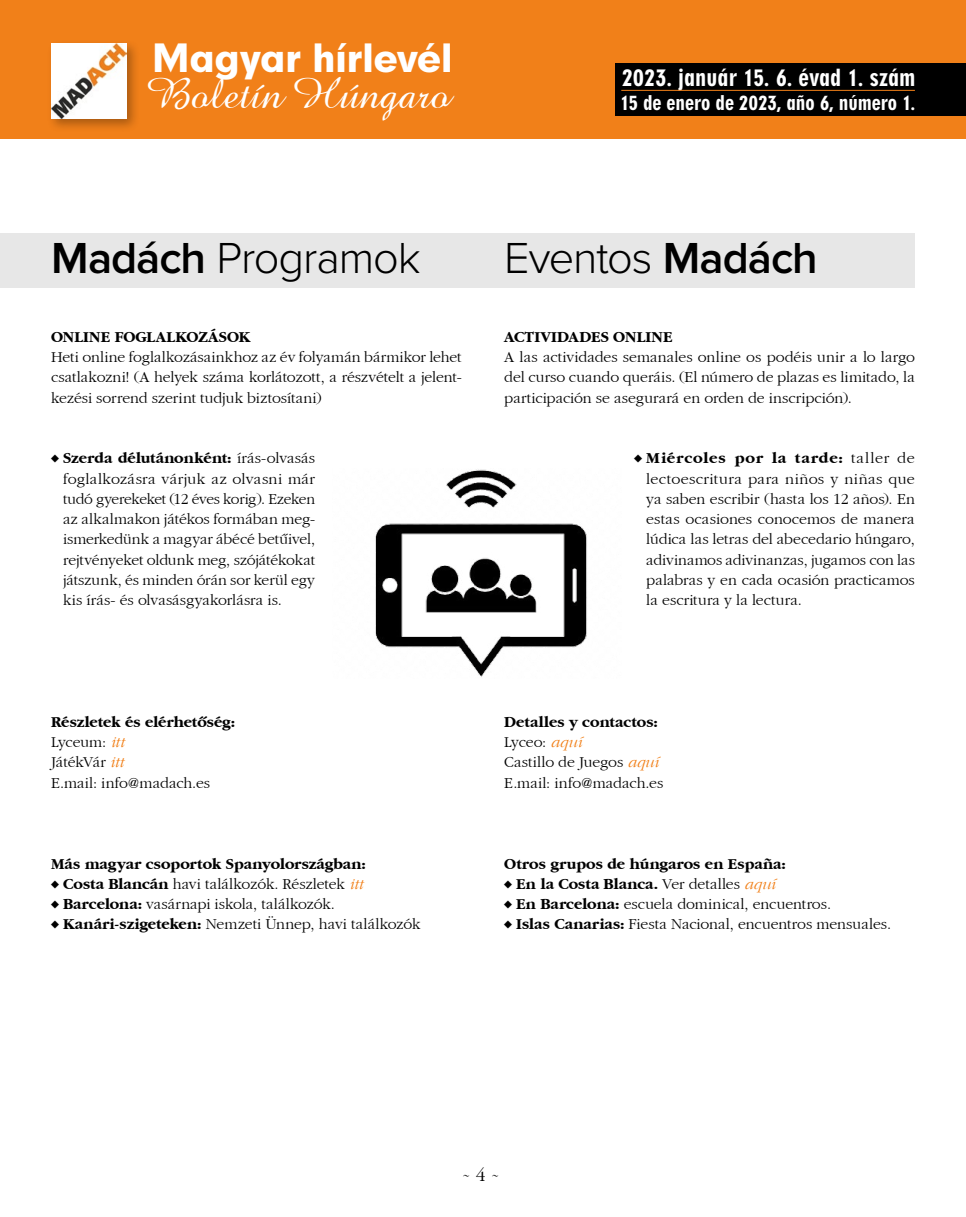
<style>
.page{position:relative;width:966px;height:1217px;background:#fff}
.page>*{position:absolute;margin:0;border:0;box-sizing:border-box;transform-origin:0 0}
.t1{font:300 45px "Proxima Nova";letter-spacing:-.025em;color:#000}
.t2{font:45px "Amazone HU Normal";color:#fff}
.t3{font:900 37.35px "OT Geometric 706";letter-spacing:-.02em;color:#fff}
.t4{font:900 condensed 22.65px "OT Geometric 706";color:#fff}
.t5{font:900 condensed 19.5px "OT Geometric 706";letter-spacing:-.005em;color:#fff}
.t6{font:19.5px "H Garamond";color:#000}
.t7{font:15.75px/20.2px "H Garamond";color:#000;text-align:justify}
.t8{font:700 15.75px "H Garamond";letter-spacing:.02em;color:#000}
.s1{font-weight:600}
.s2{font-family:"Proxima Nova";font-weight:600}
.s3{font-weight:700}
.s4{font-style:italic;color:#f18019}
</style>
<div class="page">
<div style="left:0;top:0;width:965px;height:139px;background:#f18019"></div>
<div style="left:46px;top:39px;width:94px;height:93px;background:#000;opacity:.3"></div>
<img style="left:51px;top:44px;width:75px;height:75px">
<div style="left:614px;top:63px;width:351px;height:52px;background:#000"></div>
<hr style="left:621px;top:90px;width:293px;height:1px;background:#f18019">
<div style="left:0;top:233px;width:914px;height:54px;background:#e7e7e7"></div>
<img style="left:375px;top:469px;width:212px;height:208px">
<h2 class="t3" style="left:152px;top:32px;width:302px">Magyar hírlevél</h2>
<h1 class="t2" style="left:145px;top:68px;width:306px">Boletín Húngaro</h1>
<h3 class="t4" style="left:621px;top:63px;width:295px">2023. január 15. 6. évad 1. szám</h3>
<p class="t5" style="left:620px;top:91px;width:297px">15 de enero de 2023, año 6, número 1.</p>
<h1 class="t1" style="left:51px;top:232px;width:371px"><span class="s1">Madách</span> Programok</h1>
<p class="t8" style="left:51px;top:328px;width:136px">online foglalkoz</p>
<p class="t8" style="left:208px;top:328px;width:32px">ások</p>
<p class="t7" style="left:51px;top:347px;width:412px">Heti online foglalkozásainkhoz az év folyamán bármikor lehet csatlakozni! (A helyek száma korlátozott, a részvételt a jelent&shy;kezési sorrend szerint tudjuk biztosítani)</p>
<p class="t7" style="left:63px;top:448px;width:253px;text-indent:-12px"><span class="s2">♦</span> <span class="s3">Szerda délutánonként:</span> írás-olvasás foglalkozásra várjuk az olvasni már tudó gyerekeket (12 éves korig). Ezeken az alkalmakon játékos formában meg&shy;ismerkedünk a magyar ábécé betűivel, rejtvényeket oldunk meg, szójátékokat játszunk, és minden órán sor kerül egy kis írás- és olvasásgyakorlásra is.</p>
<h1 class="t1" style="left:504px;top:232px;width:315px">Eventos <span class="s1">Madách</span></h1>
<p class="t8" style="left:504px;top:328px;width:168px">Actividades online</p>
<p class="t7" style="left:504px;top:347px;width:412px">A las actividades semanales online os podéis unir a lo largo del curso cuando queráis. (El número de plazas es limitado, la participación se asegurará en orden de inscripción).</p>
<p class="t7" style="left:646px;top:448px;width:270px;text-indent:-12px"><span class="s2">♦</span> <span class="s3">Miércoles por la tarde:</span> taller de lectoescritura para niños y niñas que ya saben escribir (hasta los 12 años). En estas ocasiones conocemos de manera lúdica las letras del abecedario húngaro, adivinamos adivinanzas, jugamos con las palabras y en cada ocasión practicamos la escritura y la lectura.</p>
<p class="t7" style="left:51px;top:711px;width:185px;text-align:left"><span class="s3">Részletek és elérhetőség:<br></span>Lyceum: <span class="s4">itt<br></span>JátékVár <span class="s4">itt<br></span>E.mail: info@madach.es</p>
<p class="t7" style="left:51px;top:853px;width:371px;text-align:left"><span class="s3">Más magyar csoportok Spanyolországban:<br></span><span class="s2">♦</span> <span class="s3">Costa Blancán</span> havi találkozók. Részletek <span class="s4">itt<br></span><span class="s2">♦</span> <span class="s3">Barcelona:</span> vasárnapi iskola, találkozók.<br><span class="s2">♦</span> <span class="s3">Kanári-szigeteken:</span> Nemzeti Ünnep, havi találkozók</p>
<p class="t7" style="left:504px;top:711px;width:161px;text-align:left"><span class="s3">Detalles y contactos:<br></span>Lyceo: <span class="s4">aquí<br></span>Castillo de Juegos <span class="s4">aquí<br></span>E.mail: info@madach.es</p>
<p class="t7" style="left:504px;top:853px;width:388px;text-align:left"><span class="s3">Otros grupos de húngaros en España:<br></span><span class="s2">♦</span> <span class="s3">En la Costa Blanca.</span> Ver detalles <span class="s4">aquí<br></span><span class="s2">♦</span> <span class="s3">En Barcelona:</span> escuela dominical, encuentros.<br><span class="s2">♦</span> <span class="s3">Islas Canarias:</span> Fiesta Nacional, encuentros mensuales.</p>
<p class="t6" style="left:462px;top:1169px;width:39px">˜ 4 ˜</p>
</div>
